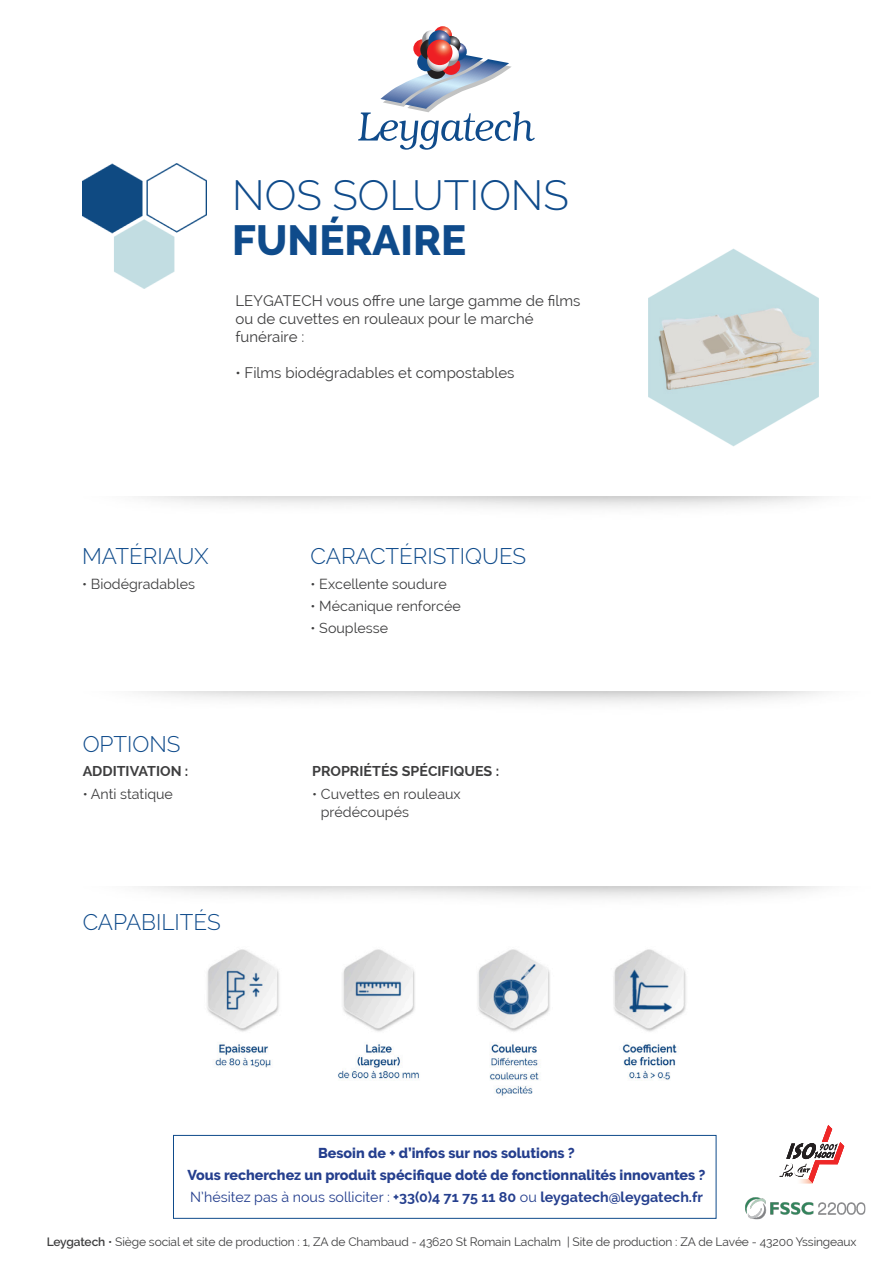
<style>
.page{position:relative;width:893px;height:1263px;background:#fff}
.page>*{position:absolute;margin:0;border:0;box-sizing:border-box;transform-origin:0 0}
.t1{font:300 42px/45px "Raleway";color:#0f4b8b}
.t2{font:300 22.5px "Raleway";color:#0f4b8b}
.t3{font:15px/18px "Raleway";color:#3e3e3f}
.t4{font:14.25px/18px "Raleway";color:#3e3e3f}
.t5{font:800 14.25px "Raleway";color:#253f8e}
.t6{font:700 14.25px "Raleway";color:#253f8e}
.t7{font:700 14.25px "Raleway";color:#3e3e3f}
.t8{font:12px "Raleway";letter-spacing:-.01em;color:#3e3e3f}
.s1{font-weight:800}
.s2{font-weight:400}
.s3{font-weight:600}
</style>
<div class="page">
<div style="left:173px;top:1135px;width:543px;height:84px;border:1px solid #0f4b8b"></div>
<svg style="left:358px;top:55px;width:177px;height:95px"></svg>
<div style="left:427px;top:60px;width:19px;height:19px;background:#231f20;border-radius:50%"></div>
<svg style="left:413px;top:39px;width:19px;height:19px"></svg>
<svg style="left:434px;top:26px;width:18px;height:19px"></svg>
<div style="left:441px;top:56px;width:19px;height:19px;background:#ee1d23;border-radius:50%"></div>
<svg style="left:417px;top:53px;width:18px;height:18px"></svg>
<svg style="left:449px;top:42px;width:18px;height:19px"></svg>
<svg style="left:422px;top:30px;width:19px;height:19px"></svg>
<svg style="left:442px;top:36px;width:18px;height:18px"></svg>
<svg style="left:437px;top:44px;width:22px;height:22px"></svg>
<svg style="left:420px;top:39px;width:21px;height:21px"></svg>
<svg style="left:427px;top:50px;width:22px;height:22px"></svg>
<svg style="left:428px;top:30px;width:23px;height:22px"></svg>
<svg style="left:427px;top:40px;width:25px;height:25px"></svg>
<img style="left:207px;top:949px;width:479px;height:147px">
<img style="left:82px;top:164px;width:124px;height:125px">
<img style="left:648px;top:248px;width:171px;height:199px">
<img style="left:745px;top:1197px;width:121px;height:23px">
<svg style="left:779px;top:1125px;width:65px;height:58px"></svg>
<p class="t1" style="left:232px;top:172px;width:338px">NOS SOLUTIONS<br><span class="s1">FUNÉRAIRE</span></p>
<p class="t3" style="left:235px;top:292px;width:346px">LEYGATECH vous offre une large gamme de films ou de cuvettes en rouleaux pour le marché funéraire :</p>
<p class="t3" style="left:235px;top:364px;width:281px">• Films biodégradables et compostables</p>
<p class="t2" style="left:82px;top:543px;width:128px">MATÉRIAUX</p>
<p class="t4" style="left:82px;top:575px;width:114px">• Biodégradables</p>
<p class="t2" style="left:83px;top:731px;width:99px">OPTIONS</p>
<p class="t7" style="left:83px;top:763px;width:107px">ADDITIVATION :</p>
<p class="t4" style="left:83px;top:785px;width:92px">• Anti statique</p>
<p class="t2" style="left:83px;top:909px;width:139px">CAPABILITÉS</p>
<p class="t2" style="left:311px;top:543px;width:217px">CARACTÉRISTIQUES</p>
<p class="t4" style="left:311px;top:575px;width:138px">• Excellente soudure</p>
<p class="t4" style="left:311px;top:597px;width:152px">• Mécanique renforcée</p>
<p class="t4" style="left:311px;top:619px;width:79px">• Souplesse</p>
<p class="t7" style="left:312px;top:763px;width:189px">PROPRIÉTÉS SPÉCIFIQUES :</p>
<p class="t4" style="left:321px;top:785px;width:141px;text-indent:-9px">• Cuvettes en rouleaux prédécoupés</p>
<p class="t5" style="left:318px;top:1145px;width:258px">Besoin de + d’infos sur nos solutions ?</p>
<p class="t5" style="left:187px;top:1167px;width:520px">Vous recherchez un produit spécifique doté de fonctionnalités innovantes ?</p>
<p class="t6" style="left:190px;top:1189px;width:514px"><span class="s2">N’hésitez pas à nous solliciter :</span> +33(0)4 71 75 11 80 <span class="s2">ou</span> leygatech@leygatech.fr</p>
<p class="t8" style="left:47px;top:1235px;width:811px"><span class="s3">Leygatech</span> • Siège social et site de production : 1, ZA de Chambaud - 43620 St Romain Lachalm | Site de production : ZA de Lavée - 43200 Yssingeaux</p>
</div>
